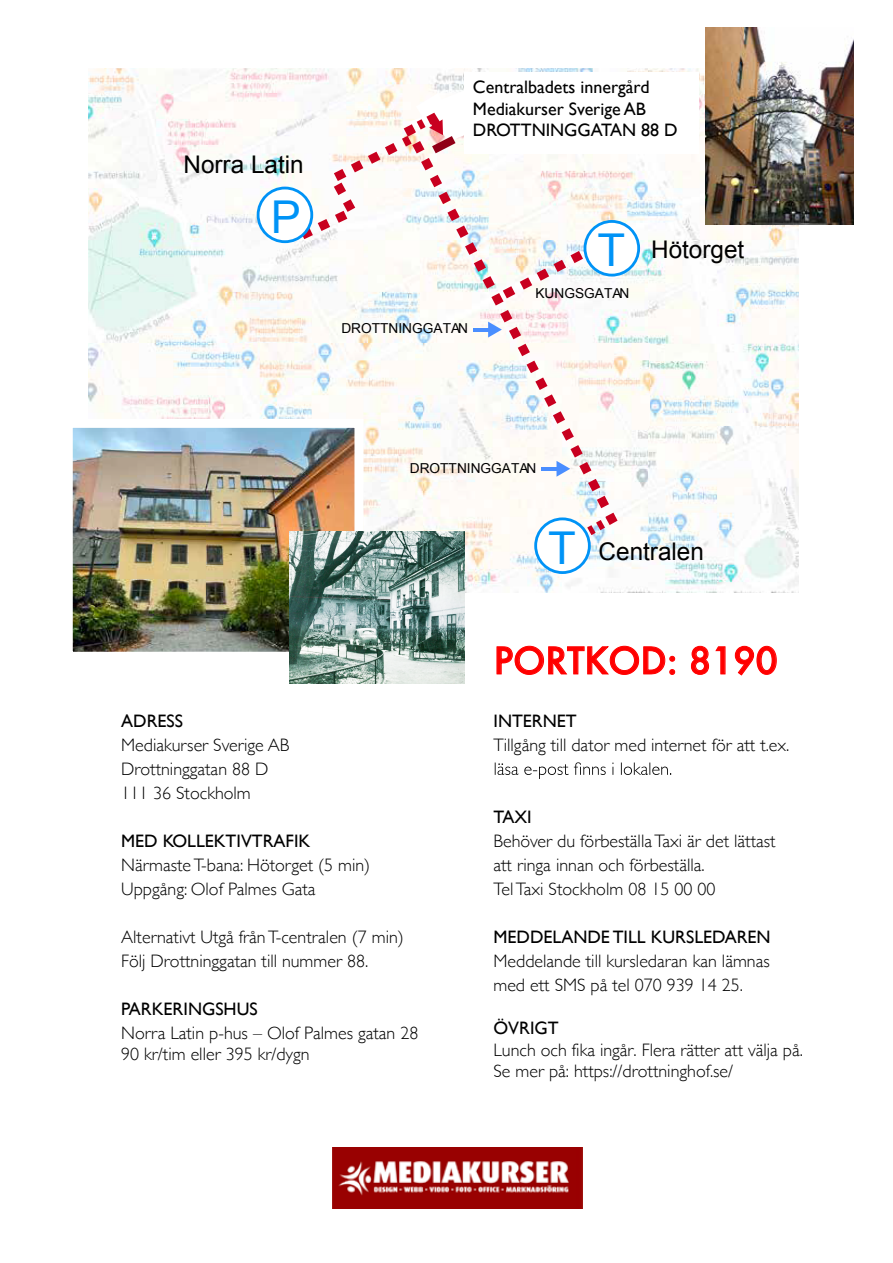
<style>
.page{position:relative;width:893px;height:1263px;background:#fff}
.page>*{position:absolute;margin:0;border:0;box-sizing:border-box;transform-origin:0 0}
.t1{font:45.3px "Arial";color:#0093f6}
.t2{font:500 36px "Futura";color:#f00}
.t3{font:24.3px "Arial";color:#000}
.t4{font:300 18px/24px "Gill Sans";color:#000}
.t5{font:18px/21.6px "Gill Sans";color:#000}
.t6{font:13.65px "Arial";color:#000}
</style>
<div class="page">
<img style="left:88px;top:68px;width:710px;height:525px">
<img style="left:706px;top:28px;width:147px;height:196px">
<svg style="left:534px;top:513px;width:84px;height:61px"></svg>
<svg style="left:412px;top:153px;width:197px;height:355px"></svg>
<svg style="left:503px;top:220px;width:137px;height:78px"></svg>
<svg style="left:257px;top:87px;width:231px;height:156px"></svg>
<hr style="left:542px;top:467px;width:17px;height:4px;background:#4a8eff">
<svg style="left:556px;top:461px;width:14px;height:16px"></svg>
<hr style="left:473px;top:328px;width:17px;height:4px;background:#4a8eff">
<svg style="left:488px;top:322px;width:14px;height:15px"></svg>
<img style="left:332px;top:1147px;width:250px;height:62px">
<svg style="left:495px;top:762px;width:176px;height:17px"></svg>
<img style="left:74px;top:429px;width:279px;height:222px">
<div style="left:64px;top:419px;width:299px;height:242px;border:9px solid #fff"></div>
<div style="left:464px;top:72px;width:235px;height:81px;background:#fff"></div>
<svg style="left:496px;top:645px;width:180px;height:30px"></svg>
<svg style="left:691px;top:645px;width:35px;height:30px"></svg>
<svg style="left:734px;top:645px;width:43px;height:31px"></svg>
<img style="left:289px;top:531px;width:175px;height:153px">
<h3 class="t3" style="left:183px;top:149px;width:122px">Norra Latin</h3>
<h1 class="t1" style="left:271px;top:187px;width:32px">P</h1>
<p class="t5" style="left:473px;top:76px;width:206px">Centralbadets innergård<br>Mediakurser Sverige AB<br>DROTTNINGGATAN 88 D</p>
<p class="t6" style="left:341px;top:320px;width:128px">DROTTNINGGATAN</p>
<h1 class="t1" style="left:598px;top:221px;width:29px">T</h1>
<p class="t6" style="left:535px;top:284px;width:95px">KUNGSGATAN</p>
<h3 class="t3" style="left:651px;top:233px;width:95px">Hötorget</h3>
<p class="t6" style="left:410px;top:459px;width:128px">DROTTNINGGATAN</p>
<h1 class="t1" style="left:548px;top:518px;width:29px">T</h1>
<h3 class="t3" style="left:599px;top:535px;width:107px">Centralen</h3>
<h2 class="t2" style="left:494px;top:636px;width:285px">PORTKOD: 8190</h2>
<p class="t5" style="left:121px;top:710px;width:63px">ADRESS</p>
<p class="t4" style="left:121px;top:732px;width:170px">Mediakurser Sverige AB<br>Drottninggatan 88 D<br>111 36 Stockholm</p>
<p class="t5" style="left:121px;top:830px;width:191px">MED KOLLEKTIVTRAFIK</p>
<p class="t4" style="left:121px;top:852px;width:250px">NärmasteT-bana: Hötorget (5 min)<br>Uppgång: Olof Palmes Gata</p>
<p class="t4" style="left:121px;top:924px;width:284px">Alternativt Utgå frånT-centralen (7 min)<br>Följ Drottninggatan till nummer 88.</p>
<p class="t5" style="left:121px;top:998px;width:138px">PARKERINGSHUS</p>
<p class="t4" style="left:121px;top:1021px;width:299px;line-height:21.6px">Norra Latin p-hus – Olof Palmes gatan 28<br>90 kr/tim eller 395 kr/dygn</p>
<p class="t5" style="left:493px;top:710px;width:85px">INTERNET</p>
<p class="t4" style="left:493px;top:732px;width:297px">Tillgång till dator med internet för att t.ex.</p>
<p class="t5" style="left:493px;top:806px;width:40px">TAXI</p>
<p class="t4" style="left:493px;top:828px;width:284px">Behöver du förbeställaTaxi är det lättast att ringa innan och förbeställa.<br>TelTaxi Stockholm 08 15 00 00</p>
<p class="t5" style="left:493px;top:926px;width:279px">MEDDELANDE TILL KURSLEDAREN</p>
<p class="t4" style="left:493px;top:948px;width:278px">Meddelande till kursledaran kan lämnas med ett SMS på tel 070 939 14 25.</p>
<p class="t5" style="left:493px;top:1017px;width:67px">ÖVRIGT</p>
<p class="t4" style="left:493px;top:1038px;width:311px;line-height:21.6px">Lunch och fika ingår. Flera rätter att välja på.<br>Se mer på: https://drottninghof.se/</p>
</div>
